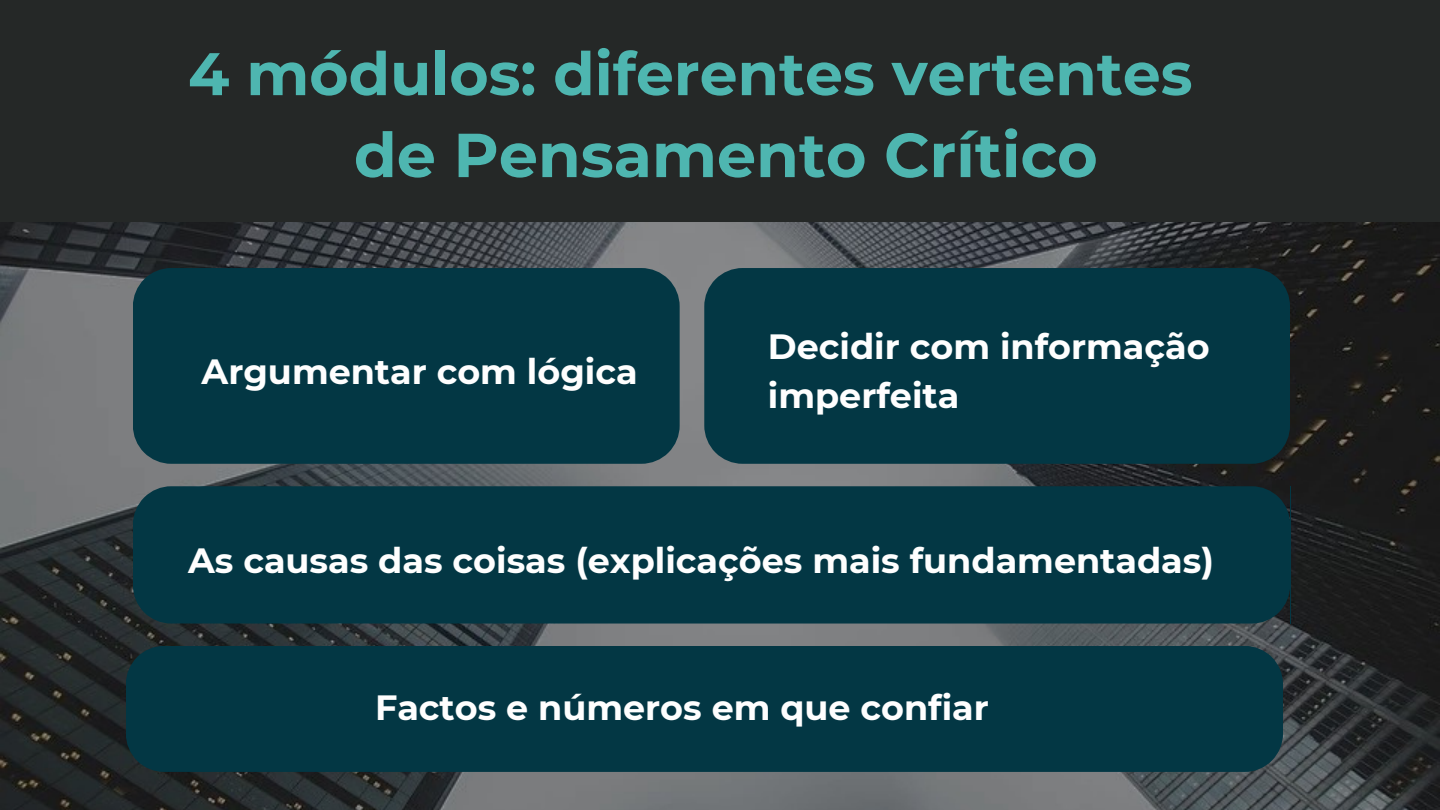
<style>
.page{position:relative;width:1440px;height:810px;background:#fff}
.page>*{position:absolute;margin:0;border:0;box-sizing:border-box;transform-origin:0 0}
.t1{font:700 62px "Montserrat";color:#4eb6b0}
.t2{font:700 60px "Montserrat";color:#4eb6b0}
.t3{font:700 35px/48.8px "Montserrat";color:#fefefe}
</style>
<div class="page">
<img style="left:0;top:222px;width:1440px;height:588px">
<div style="left:133px;top:268px;width:547px;height:196px;background:#033744"></div>
<div style="left:0;top:0;width:1440px;height:222px;background:#252827"></div>
<div style="left:126px;top:646px;width:1157px;height:126px;background:#033744"></div>
<div style="left:133px;top:486px;width:1157px;height:138px;background:#033744"></div>
<div style="left:704px;top:268px;width:586px;height:196px;background:#033744"></div>
<h2 class="t2" style="left:188px;top:37px;width:1006px">4 módulos: diferentes vertentes</h2>
<h1 class="t1" style="left:354px;top:117px;width:745px">de Pensamento Crítico</h1>
<p class="t3" style="left:202px;top:347px;width:438px">Argumentar com lógica</p>
<p class="t3" style="left:768px;top:322px;width:443px">Decidir com informação imperfeita</p>
<p class="t3" style="left:188px;top:536px;width:1027px">As causas das coisas (explicações mais fundamentadas)</p>
<p class="t3" style="left:375px;top:684px;width:615px">Factos e números em que confiar</p>
</div>
